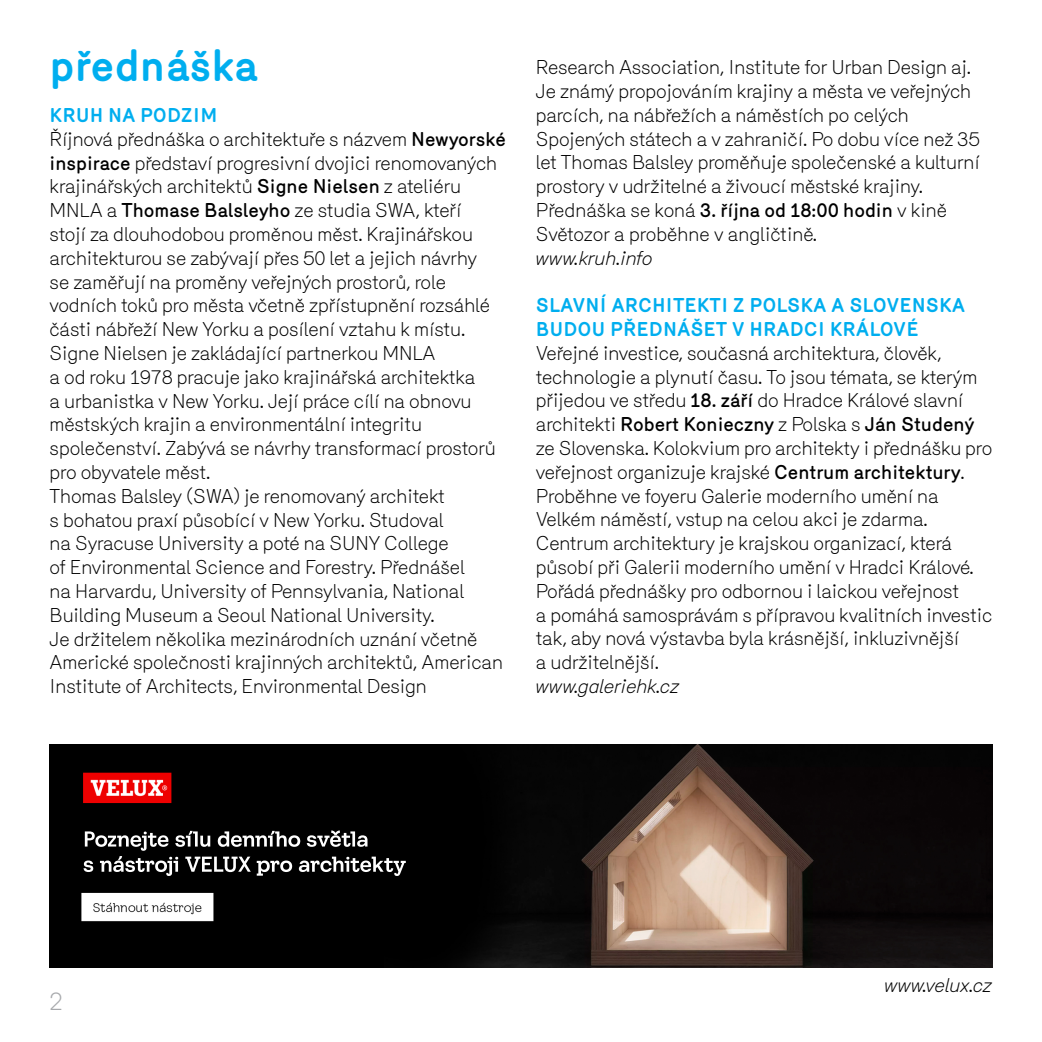
<style>
.page{position:relative;width:1042px;height:1042px;background:#fff}
.page>*{position:absolute;margin:0;border:0;box-sizing:border-box;transform-origin:0 0}
.t1{font:700 43.75px "Mercury";color:#00aeef}
.t2{font:300 24.5px "Mercury";color:#a7a9ac}
.t3{font:300 19.25px/23.8px "Mercury";letter-spacing:-.005em;color:#000}
.t4{font:700 19.25px/23.8px "Mercury";color:#00aeef}
.t5{font:italic 300 19.25px "Mercury";color:#000}
.s1{font-weight:700;color:#00aeef}
.s2{font-weight:500}
</style>
<div class="page">
<img style="left:50px;top:744px;width:942px;height:223px">
<h1 class="t1" style="left:50px;top:40px;width:211px">PŘEDNÁŠKA</h1>
<p class="t3" style="left:50px;top:103px;width:458px"><span class="s1">KRUH NA PODZIM<br></span>Říjnová přednáška o architektuře s názvem <span class="s2">Newyorské inspirace</span> představí progresivní dvojici renomovaných krajinářských architektů <span class="s2">Signe Nielsen</span> z ateliéru MNLA a <span class="s2">Thomase Balsleyho</span> ze studia SWA, kteří<br>stojí za dlouhodobou proměnou měst. Krajinářskou architekturou se zabývají přes 50 let a jejich návrhy<br>se zaměřují na proměny veřejných prostorů, role vodních toků pro města včetně zpřístupnění rozsáhlé části nábřeží New Yorku a posílení vztahu k místu.<br>Signe Nielsen je zakládající partnerkou MNLA<br>a od roku 1978 pracuje jako krajinářská architektka<br>a urbanistka v New Yorku. Její práce cílí na obnovu městských krajin a environmentální integritu společenství. Zabývá se návrhy transformací prostorů pro obyvatele měst.<br>Thomas Balsley (SWA) je renomovaný architekt<br>s bohatou praxí působící v New Yorku. Studoval<br>na Syracuse University a poté na SUNY College<br>of Environmental Science and Forestry. Přednášel<br>na Harvardu, University of Pennsylvania, National Building Museum a Seoul National University.<br>Je držitelem několika mezinárodních uznání včetně Americké společnosti krajinných architektů, American Institute of Architects, Environmental Design</p>
<p class="t3" style="left:536px;top:55px;width:445px">Research Association, Institute for Urban Design aj.<br>Je známý propojováním krajiny a města ve veřejných parcích, na nábřežích a náměstích po celých Spojených státech a v zahraničí. Po dobu více než 35 let Thomas Balsley proměňuje společenské a kulturní prostory v udržitelné a živoucí městské krajiny.<br>Přednáška se koná <span class="s2">3. října od 18:00 hodin</span> v kině Světozor a proběhne v angličtině.</p>
<p class="t5" style="left:536px;top:247px;width:118px">www.kruh.info</p>
<p class="t4" style="left:536px;top:293px;width:431px">SLAVNÍ ARCHITEKTI Z POLSKA A SLOVENSKA<br>BUDOU PŘEDNÁŠET V H RADCI KRÁLOVÉ</p>
<p class="t3" style="left:536px;top:341px;width:458px">Veřejné investice, současná architektura, člověk, technologie a plynutí času. To jsou témata, se kterým přijedou ve středu <span class="s2">18. září</span> do Hradce Králové slavní architekti <span class="s2">Robert Konieczny</span> z Polska s <span class="s2">Ján Studený </span>ze Slovenska. Kolokvium pro architekty i přednášku pro veřejnost organizuje krajské <span class="s2">Centrum architektury</span>.<br>Proběhne ve foyeru Galerie moderního umění na Velkém náměstí, vstup na celou akci je zdarma.<br>Centrum architektury je krajskou organizací, která působí při Galerii moderního umění v Hradci Králové.<br>Pořádá přednášky pro odbornou i laickou veřejnost<br>a pomáhá samosprávám s přípravou kvalitních investic tak, aby nová výstavba byla krásnější, inkluzivnější<br>a udržitelnější.</p>
<p class="t5" style="left:536px;top:675px;width:145px">www.galeriehk.cz</p>
<p class="t2" style="left:50px;top:987px;width:16px">2</p>
<p class="t5" style="left:884px;top:974px;width:109px">www.velux.cz</p>
</div>
